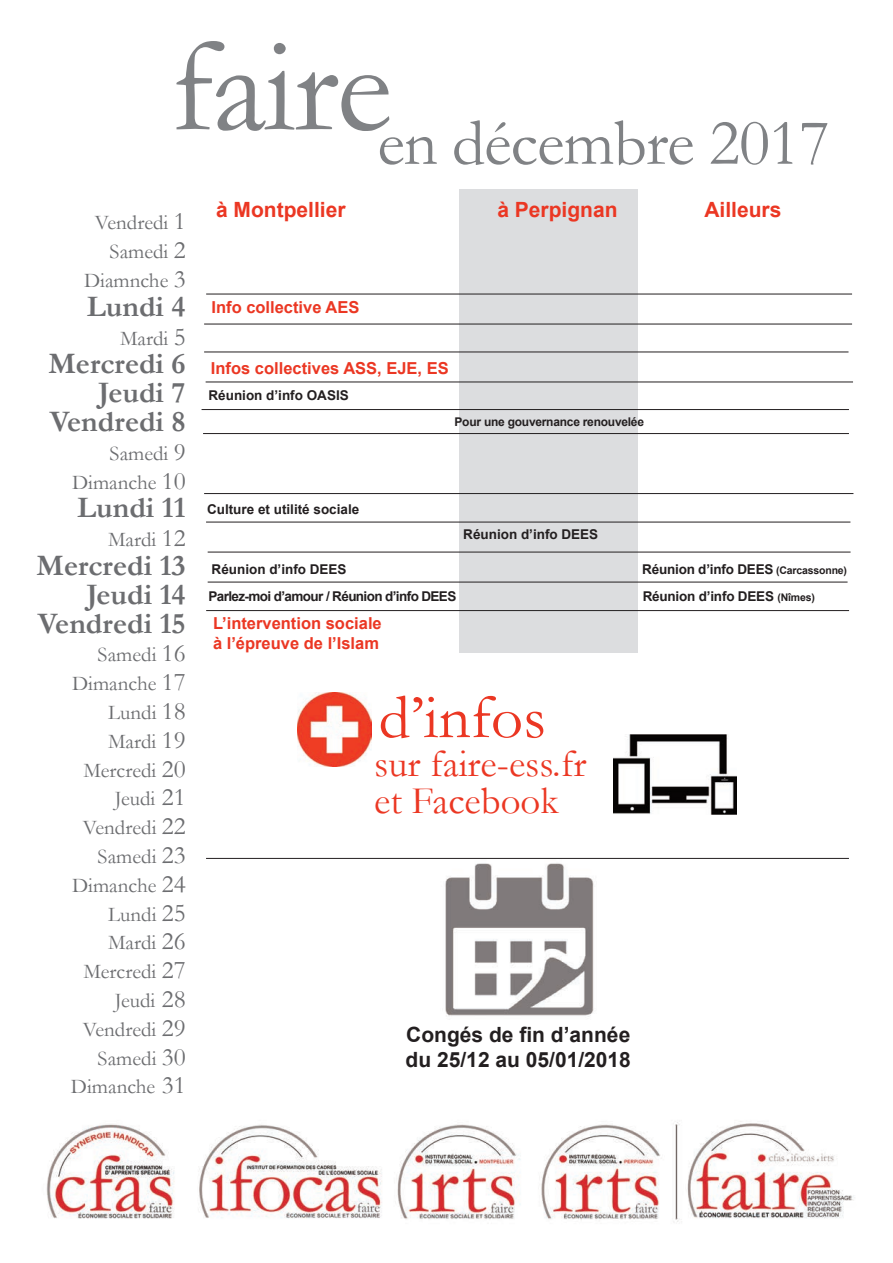
<style>
.page{position:relative;width:893px;height:1263px;background:#fff}
.page>*{position:absolute;margin:0;border:0;box-sizing:border-box;transform-origin:0 0}
.t1{font:66px "Garamond";letter-spacing:-.015em;color:#808285}
.t2{font:63px "Garamond";color:#eb3723}
.t3{font:39px/37.5px "Garamond";color:#eb3723}
.t4{font:700 30px/28.8px "Garamond";color:#6c6d70;text-align:right}
.t5{font:21px/28.8px "Garamond";color:#6c6d70;text-align:right}
.t6{font:700 21px/25.2px "Arial";color:#231f20}
.t7{font:700 21px "Arial";color:#eb3723}
.t8{font:700 16.5px/19.8px "Arial";color:#eb3723}
.t9{font:700 13.5px "Arial";color:#231f20}
.t10{font:700 13.5px "Arial";letter-spacing:-.045em;color:#231f20}
.t11{font:700 12px "Arial";letter-spacing:-.02em;color:#231f20}
.s1{font-size:25.5px}
.s2{font-size:10.5px}
</style>
<div class="page">
<div style="left:459px;top:189px;width:179px;height:464px;background:#dcdddf"></div>
<img style="left:614px;top:734px;width:122px;height:81px">
<img style="left:298px;top:693px;width:74px;height:74px">
<img style="left:445px;top:863px;width:149px;height:154px">
<img style="left:46px;top:1121px;width:809px;height:101px">
<hr style="left:206px;top:294px;width:646px;height:1px;background:#231f20">
<hr style="left:204px;top:324px;width:648px;height:1px;background:#231f20">
<hr style="left:206px;top:610px;width:643px;height:1px;background:#231f20">
<hr style="left:206px;top:858px;width:643px;height:1px;background:#231f20">
<hr style="left:204px;top:352px;width:644px;height:1px;background:#231f20">
<hr style="left:206px;top:382px;width:647px;height:1px;background:#231f20">
<hr style="left:203px;top:433px;width:646px;height:1px;background:#231f20">
<hr style="left:202px;top:409px;width:647px;height:1px;background:#231f20">
<hr style="left:204px;top:493px;width:649px;height:1px;background:#231f20">
<hr style="left:206px;top:522px;width:644px;height:1px;background:#231f20">
<hr style="left:208px;top:582px;width:639px;height:1px;background:#231f20">
<hr style="left:208px;top:552px;width:642px;height:1px;background:#231f20">
<h1 class="t1" style="left:170px;top:107px;width:661px"><sup>faire</sup>en décembre 2017</h1>
<p class="t5" style="left:84px;top:209px;width:103px">Vendredi <span class="s1">1<br></span>Samedi <span class="s1">2<br></span>Diamnche <span class="s1">3</span></p>
<h3 class="t4" style="left:87px;top:292px;width:100px">Lundi 4</h3>
<p class="t5" style="left:120px;top:324px;width:67px">Mardi <span class="s1">5</span></p>
<h3 class="t4" style="left:48px;top:350px;width:139px">Mercredi 6<br>Jeudi 7<br>Vendredi 8</h3>
<p class="t5" style="left:72px;top:439px;width:115px">Samedi <span class="s1">9<br></span>Dimanche <span class="s1">10</span></p>
<h3 class="t4" style="left:77px;top:494px;width:110px">Lundi 11</h3>
<p class="t5" style="left:108px;top:525px;width:79px">Mardi <span class="s1">12</span></p>
<h3 class="t4" style="left:37px;top:552px;width:151px">Mercredi 13<br>Jeudi 14<br>Vendredi 15</h3>
<p class="t5" style="left:71px;top:641px;width:116px">Samedi <span class="s1">16<br></span>Dimanche <span class="s1">17<br></span>Lundi <span class="s1">18<br></span>Mardi <span class="s1">19<br></span>Mercredi <span class="s1">20<br></span>Jeudi <span class="s1">21<br></span>Vendredi <span class="s1">22<br></span>Samedi <span class="s1">23<br></span>Dimanche <span class="s1">24<br></span>Lundi <span class="s1">25<br></span>Mardi <span class="s1">26<br></span>Mercredi <span class="s1">27<br></span>Jeudi <span class="s1">28<br></span>Vendredi <span class="s1">29<br></span>Samedi <span class="s1">30<br></span>Dimanche <span class="s1">31</span></p>
<p class="t7" style="left:216px;top:198px;width:131px">à Montpellier</p>
<p class="t7" style="left:497px;top:198px;width:122px">à Perpignan</p>
<p class="t7" style="left:704px;top:198px;width:79px">Ailleurs</p>
<p class="t8" style="left:212px;top:298px;width:149px">Info collective AES</p>
<p class="t8" style="left:211px;top:359px;width:239px">Infos collectives ASS, EJE, ES</p>
<p class="t9" style="left:208px;top:387px;width:142px">Réunion d’info OASIS</p>
<p class="t9" style="left:207px;top:501px;width:154px">Culture et utilité sociale</p>
<p class="t11" style="left:454px;top:415px;width:191px">Pour une gouvernance renouvelée</p>
<p class="t9" style="left:463px;top:527px;width:137px">Réunion d’info DEES</p>
<p class="t9" style="left:212px;top:561px;width:137px">Réunion d’info DEES</p>
<p class="t9" style="left:642px;top:561px;width:206px">Réunion d’info DEES <span class="s2">(Carcassonne)</span></p>
<p class="t10" style="left:208px;top:588px;width:249px">Parlez-moi d’amour / Réunion d’info DEES</p>
<p class="t9" style="left:643px;top:588px;width:174px">Réunion d’info DEES <span class="s2">(Nîmes)</span></p>
<p class="t8" style="left:213px;top:613px;width:170px">L’intervention sociale à l’épreuve de l’Islam</p>
<h2 class="t2" style="left:379px;top:683px;width:169px">d’infos</h2>
<h3 class="t3" style="left:374px;top:745px;width:214px">sur faire-ess.fr et Facebook</h3>
<p class="t6" style="left:406px;top:1022px;width:227px">Congés de fin d’année du 25/12 au 05/01/2018</p>
</div>
